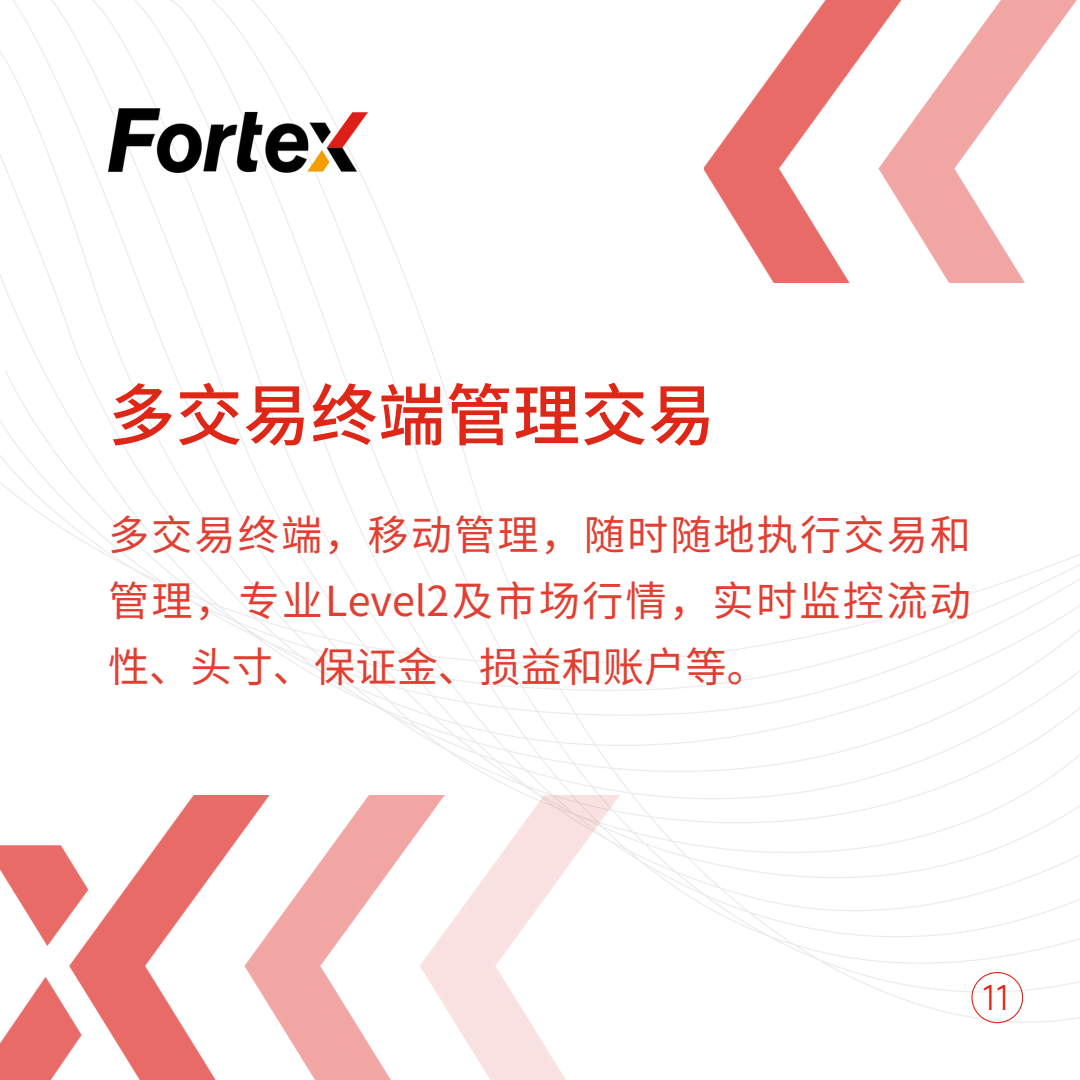
<style>
.page{position:relative;width:1080px;height:1080px;background:#fff}
.page>*{position:absolute;margin:0;border:0;box-sizing:border-box;transform-origin:0 0}
.t1{font:500 67.5px "Source Han Sans SC";color:#df2718}
.t2{font:41.25px/65.8px "Source Han Sans SC";letter-spacing:.05em;color:#df2718;text-align:justify}
.t3{font:300 36.45px "Saira";color:#df2718}
</style>
<div class="page">
<img style="left:0;top:0;width:1080px;height:1024px">
<img style="left:108px;top:108px;width:259px;height:64px">
<img style="left:705px;top:0;width:375px;height:282px">
<img style="left:0;top:795px;width:620px;height:285px">
<svg style="left:971px;top:972px;width:52px;height:51px"></svg>
<p class="t1" style="left:108px;top:362px;width:609px">多交易终端管理交易</p>
<p class="t2" style="left:108px;top:499px;width:865px">多交易终端，移动管理，随时随地执⾏交易和管理，专业Level2及市场⾏情，实时监控流动性、头⼨、保证⾦、损益和账⼾等。</p>
<p class="t3" style="left:983px;top:969px;width:29px">11</p>
</div>
